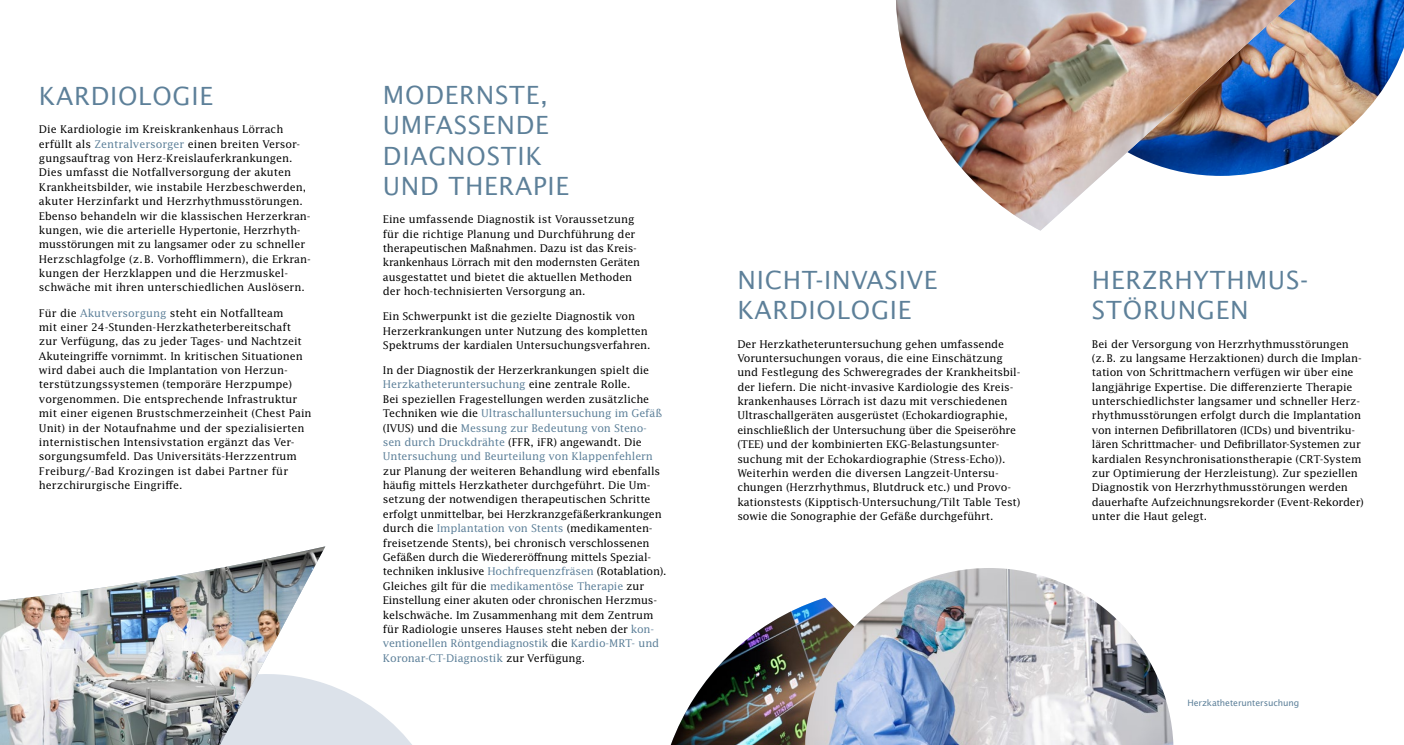
<style>
.page{position:relative;width:1404px;height:745px;background:#fff}
.page>*{position:absolute;margin:0;border:0;box-sizing:border-box;transform-origin:0 0}
.Headline_A5{font:25px/30px "Lucida Sans Std";letter-spacing:.03em;color:#5d8099}
.Flyer_Fließtext_A5{font:25px/30px "Lucida Sans Std";letter-spacing:.03em;color:#5d8099}
.Flyer_Fließtext_A5-2{font:10.62px/14.4px "Lucida Std";letter-spacing:-.01em;color:#000}
.Einleitung_A5{font:10.62px/14.4px "Lucida Std";color:#000}
.Fließtext{font:8.75px "Lucida Sans Std";letter-spacing:-.01em;color:#5d8099}
.s1{color:#5d8099}
</style>
<div class="page">
<svg style="left:325px;top:684px;width:86px;height:60px"></svg>
<img style="left:0;top:546px;width:325px;height:198px">
<img style="left:1295px;top:0;width:108px;height:161px">
<img style="left:896px;top:0;width:399px;height:230px">
<img style="left:671px;top:605px;width:134px;height:139px">
<img style="left:805px;top:568px;width:368px;height:176px">
<p class="Headline_A5" style="left:39px;top:81px;width:175px">KARDIOLOGIE</p>
<p class="Einleitung_A5" style="left:39px;top:122px;width:273px">Die Kardiologie im Kreiskrankenhaus Lörrach erfüllt als <span class="s1">Zentralversorger</span> einen breiten Versor&shy;gungsauftrag von Herz-Kreislauferkrankungen.<br>Dies umfasst die Notfallversorgung der akuten Krankheitsbilder, wie instabile Herzbeschwerden, akuter Herzinfarkt und Herzrhythmusstörungen.<br>Ebenso behandeln wir die klassischen Herzerkran&shy;kungen, wie die arterielle Hypertonie, Herzrhyth&shy;musstörungen mit zu langsamer oder zu schneller Herzschlagfolge (z.B. Vorhofflimmern), die Erkran&shy;kungen der Herzklappen und die Herzmuskel&shy;schwäche mit ihren unterschiedlichen Auslösern.</p>
<p class="Einleitung_A5" style="left:39px;top:305px;width:274px">Für die <span class="s1">Akutversorgung</span> steht ein Notfallteam<br>mit einer 24-Stunden-Herzkatheterbereitschaft zur Verfügung, das zu jeder Tages- und Nachtzeit Akuteingriffe vornimmt. In kritischen Situationen wird dabei auch die Implantation von Herzun&shy;terstützungssystemen (temporäre Herzpumpe) vorgenommen. Die entsprechende Infrastruktur mit einer eigenen Brustschmerzeinheit (Chest Pain Unit) in der Notaufnahme und der spezialisierten internistischen Intensivstation ergänzt das Ver&shy;sorgungsumfeld. Das Universitäts-Herzzentrum Freiburg/-Bad Krozingen ist dabei Partner für herzchirurgische Eingriffe.</p>
<p class="Flyer_Fließtext_A5" style="left:383px;top:81px;width:188px">MODERNSTE,<br>UMFASSENDE<br>DIAGNOSTIK<br>UND THERAPIE</p>
<p class="Flyer_Fließtext_A5-2" style="left:383px;top:212px;width:258px">Eine umfassende Diagnostik ist Voraussetzung für die richtige Planung und Durchführung der therapeutischen Maßnahmen. Dazu ist das Kreis&shy;krankenhaus Lörrach mit den modernsten Geräten ausgestattet und bietet die aktuellen Methoden der hoch-technisierten Versorgung an.</p>
<p class="Flyer_Fließtext_A5-2" style="left:383px;top:308px;width:269px">Ein Schwerpunkt ist die gezielte Diagnostik von<br>Herzerkrankungen unter Nutzung des kompletten<br>Spektrums der kardialen Untersuchungsverfahren.</p>
<p class="Flyer_Fließtext_A5-2" style="left:383px;top:362px;width:285px">In der Diagnostik der Herzerkrankungen spielt die <span class="s1">Herzkatheteruntersuchung</span> eine zentrale Rolle.<br>Bei speziellen Fragestellungen werden zusätzliche Techniken wie die <span class="s1">Ultraschalluntersuchung im Gefäß </span>(IVUS) und die <span class="s1">Messung zur Bedeutung von Steno&shy;sen durch Druckdrähte</span> (FFR, iFR) angewandt. Die <span class="s1">Untersuchung und Beurteilung von Klappenfehlern </span>zur Planung der weiteren Behandlung wird ebenfalls häufig mittels Herzkatheter durchgeführt. Die Um&shy;setzung der notwendigen therapeutischen Schritte erfolgt unmittelbar, bei Herzkranzgefäßerkrankungen durch die <span class="s1">Implantation von Stents</span> (medikamenten&shy;freisetzende Stents), bei chronisch verschlossenen Gefäßen durch die Wiedereröffnung mittels Spezial&shy;techniken inklusive <span class="s1">Hochfrequenzfräsen</span> (Rotablation).<br>Gleiches gilt für die <span class="s1">medikamentöse Therapie</span> zur Einstellung einer akuten oder chronischen Herzmus&shy;kelschwäche. Im Zusammenhang mit dem Zentrum für Radiologie unseres Hauses steht neben der <span class="s1">kon&shy;ventionellen Röntgendiagnostik</span> die <span class="s1">Kardio-MRT- und Koronar-CT-Diagnostik</span> zur Verfügung.</p>
<p class="Headline_A5" style="left:737px;top:265px;width:201px">NICHT-INVASIVE<br>KARDIOLOGIE</p>
<p class="Flyer_Fließtext_A5-2" style="left:737px;top:336px;width:284px">Der Herzkatheteruntersuchung gehen umfassende Voruntersuchungen voraus, die eine Einschätzung und Festlegung des Schweregrades der Krankheitsbil&shy;der liefern. Die nicht-invasive Kardiologie des Kreis&shy;krankenhauses Lörrach ist dazu mit verschiedenen Ultraschallgeräten ausgerüstet (Echokardiographie, einschließlich der Untersuchung über die Speiseröhre (TEE) und der kombinierten EKG-Belastungsunter&shy;suchung mit der Echokardiographie (Stress-Echo)).<br>Weiterhin werden die diversen Langzeit-Untersu&shy;chungen (Herzrhythmus, Blutdruck etc.) und Provo&shy;kationstests (Kipptisch-Untersuchung/Tilt Table Test) sowie die Sonographie der Gefäße durchgeführt.</p>
<p class="Headline_A5" style="left:1091px;top:265px;width:218px">HERZRHYTHMUS-<br>STÖRUNGEN</p>
<p class="Flyer_Fließtext_A5-2" style="left:1091px;top:336px;width:273px">Bei der Versorgung von Herzrhythmusstörungen (z.B. zu langsame Herzaktionen) durch die Implan&shy;tation von Schrittmachern verfügen wir über eine langjährige Expertise. Die differenzierte Therapie unterschiedlichster langsamer und schneller Herz&shy;rhythmusstörungen erfolgt durch die Implantation von internen Defibrillatoren (ICDs) und biventriku&shy;lären Schrittmacher- und Defibrillator-Systemen zur kardialen Resynchronisationstherapie (CRT-System zur Optimierung der Herzleistung). Zur speziellen Diagnostik von Herzrhythmusstörungen werden dauerhafte Aufzeichnungsrekorder (Event-Rekorder) unter die Haut gelegt.</p>
<p class="Fließtext" style="left:1187px;top:697px;width:113px">Herzkatheteruntersuchung</p>
</div>
